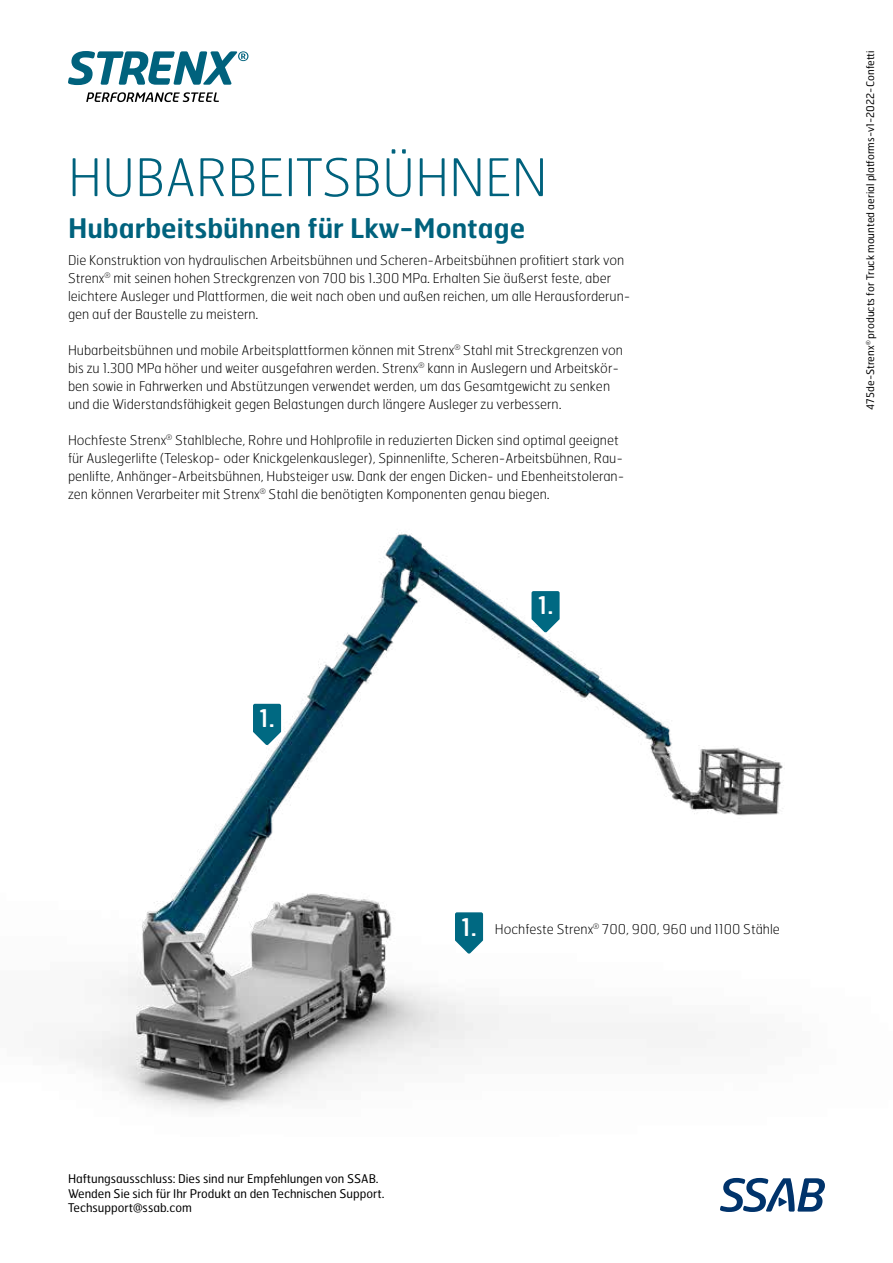
<style>
.page{position:relative;width:893px;height:1263px;background:#fff}
.page>*{position:absolute;margin:0;border:0;box-sizing:border-box;transform-origin:0 0}
.t1{font:100 51.75px "Hermes FB";color:#00627d}
.t2{font:600 27px "Hermes FB";color:#00627d}
.t3{font:24.45px "Hermes FB";color:#fff}
.t4{font:100 13.5px/18px "Hermes FB";color:#000}
.t5{font:12px/14.4px "Hermes FB";color:#000}
.t6{font:10.5px "Hermes FB";color:#000}
</style>
<div class="page">
<img style="left:59px;top:532px;width:726px;height:578px">
<svg style="left:68px;top:51px;width:180px;height:34px"></svg>
<svg style="left:86px;top:92px;width:133px;height:10px"></svg>
<svg style="left:720px;top:1178px;width:105px;height:34px"></svg>
<svg style="left:455px;top:912px;width:28px;height:42px"></svg>
<svg style="left:253px;top:704px;width:28px;height:41px"></svg>
<svg style="left:531px;top:591px;width:29px;height:41px"></svg>
<h1 class="t1" style="left:68px;top:145px;width:481px">HUBARBEITSBÜHNEN</h1>
<h2 class="t2" style="left:68px;top:211px;width:459px">Hubarbeitsbühnen für Lkw-Montage</h2>
<p class="t4" style="left:68px;top:251px;width:564px">Die Konstruktion von hydraulischen Arbeitsbühnen und Scheren-Arbeitsbühnen profitiert stark von Strenx<sup>®</sup> mit seinen hohen Streckgrenzen von 700 bis 1.300 MPa. Erhalten Sie äußerst feste, aber leichtere Ausleger und Plattformen, die weit nach oben und außen reichen, um alle Herausforderun&shy;gen auf der Baustelle zu meistern.</p>
<p class="t4" style="left:68px;top:341px;width:557px">Hubarbeitsbühnen und mobile Arbeitsplattformen können mit Strenx<sup>®</sup> Stahl mit Streckgrenzen von bis zu 1.300 MPa höher und weiter ausgefahren werden. Strenx<sup>®</sup> kann in Auslegern und Arbeitskör&shy;ben sowie in Fahrwerken und Abstützungen verwendet werden, um das Gesamtgewicht zu senken und die Widerstandsfähigkeit gegen Belastungen durch längere Ausleger zu verbessern.</p>
<p class="t4" style="left:68px;top:431px;width:558px">Hochfeste Strenx<sup>®</sup> Stahlbleche, Rohre und Hohlprofile in reduzierten Dicken sind optimal geeignet für Auslegerlifte (Teleskop- oder Knickgelenkausleger), Spinnenlifte, Scheren-Arbeitsbühnen, Rau&shy;penlifte, Anhänger-Arbeitsbühnen, Hubsteiger usw. Dank der engen Dicken- und Ebenheitstoleran&shy;zen können Verarbeiter mit Strenx<sup>®</sup> Stahl die benötigten Komponenten genau biegen.</p>
<h3 class="t3" style="left:259px;top:702px;width:17px">1.</h3>
<h3 class="t3" style="left:538px;top:590px;width:17px">1.</h3>
<h3 class="t3" style="left:461px;top:911px;width:17px">1.</h3>
<p class="t4" style="left:495px;top:919px;width:286px">Hochfeste Strenx<sup>®</sup> 700, 900, 960 und 1100 Stähle</p>
<p class="t6" style="left:863px;top:410px;width:361px;rotate:-90deg">475de-Strenx<sup>®</sup> products for Truck mounted aerial platforms-v1-2022-Confetti</p>
<p class="t5" style="left:68px;top:1171px;width:318px">Haftungsausschluss: Dies sind nur Empfehlungen von SSAB.<br>Wenden Sie sich für Ihr Produkt an den Technischen Support.<br>Techsupport@ssab.com</p>
</div>
